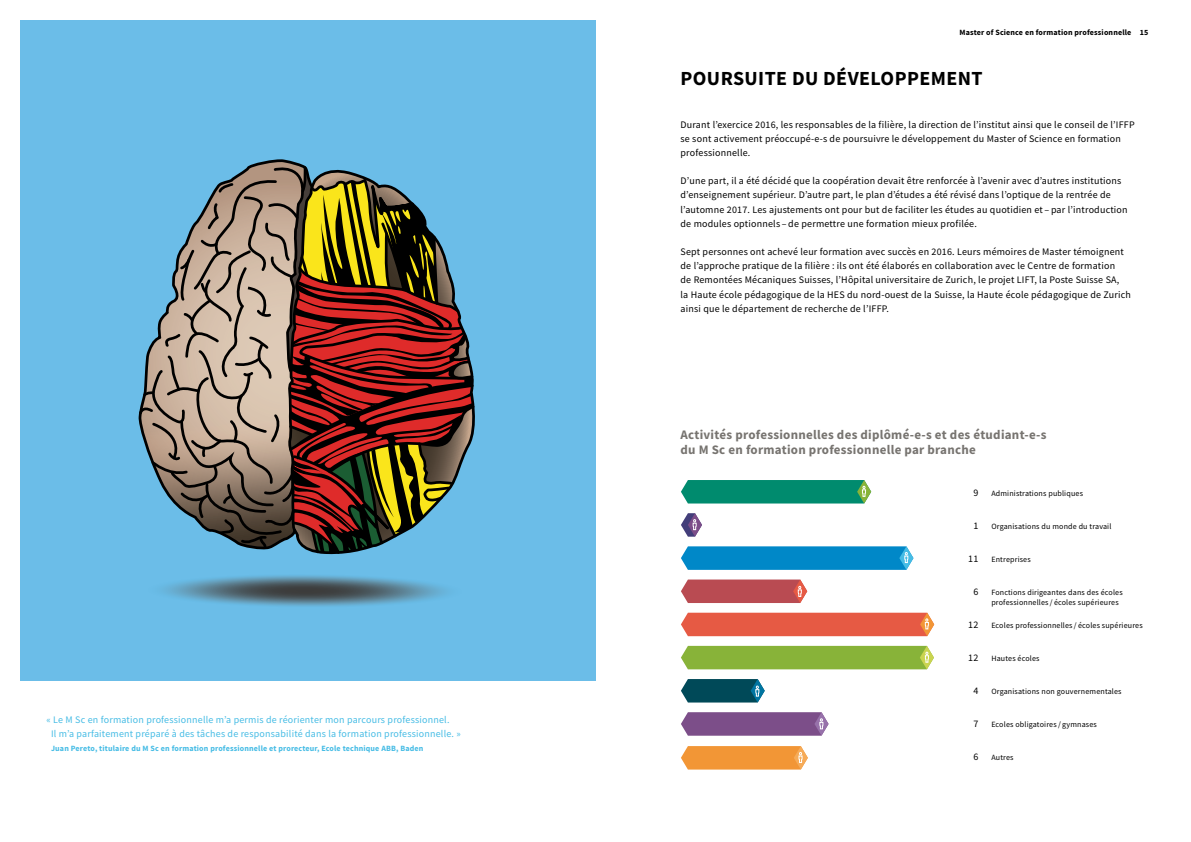
<style>
.page{position:relative;width:1191px;height:842px;background:#fff}
.page>*{position:absolute;margin:0;border:0;box-sizing:border-box;transform-origin:0 0}
.t1{font:700 20px "Source Sans Pro";letter-spacing:.02em;color:#000}
.t2{font:700 13px/14.2px "Source Sans Pro";letter-spacing:.02em;color:#777470}
.t3{font:10px/14.2px "Source Sans Pro";letter-spacing:.02em;color:#000}
.t4{font:10px/14.2px "Source Sans Pro";letter-spacing:.02em;color:#46bce5}
.t5{font:8px/10px "Source Sans Pro";letter-spacing:.02em;color:#000}
.t6{font:700 8px "Source Sans Pro";letter-spacing:.02em;color:#46bce5}
.t7{font:700 8px "Source Sans Pro";letter-spacing:.02em;color:#000}
</style>
<div class="page">
<div style="left:20px;top:20px;width:575px;height:660px;background:#6bbde8"></div>
<svg style="left:163px;top:575px;width:284px;height:31px"></svg>
<svg style="left:138px;top:162px;width:337px;height:393px"></svg>
<svg style="left:681px;top:480px;width:190px;height:23px;background:#0e9072"></svg>
<svg style="left:681px;top:513px;width:21px;height:24px"></svg>
<svg style="left:681px;top:546px;width:232px;height:24px;background:#0f8fcb"></svg>
<div style="left:681px;top:613px;width:253px;height:23px;background:#e65a44"></div>
<svg style="left:681px;top:579px;width:126px;height:24px;background:#c05a5f"></svg>
<div style="left:681px;top:646px;width:253px;height:23px;background:#88b339"></div>
<svg style="left:681px;top:679px;width:83px;height:23px;background:#165b6b"></svg>
<svg style="left:681px;top:712px;width:147px;height:24px;background:#865b92"></svg>
<svg style="left:681px;top:746px;width:127px;height:23px;background:#f39d44"></svg>
<p class="t4" style="left:51px;top:712px;width:411px;text-indent:-5px">« Le M Sc en formation professionnelle m’a permis de réorienter mon parcours professionnel.<br>Il m’a parfaitement préparé à des tâches de responsabilité dans la formation professionnelle. »</p>
<p class="t6" style="left:51px;top:743px;width:374px">Juan Pereto, titulaire du M Sc en formation professionnelle et prorecteur, Ecole technique ABB, Baden</p>
<p class="t7" style="left:959px;top:27px;width:190px">Master of Science en formation professionnelle 15</p>
<h1 class="t1" style="left:680px;top:65px;width:303px">POURSUITE DU DÉVELOPPEMENT</h1>
<p class="t3" style="left:680px;top:117px;width:455px">Durant l’exercice 2016, les responsables de la filière, la direction de l’institut ainsi que le conseil de l’IFFP se sont activement préoccupé-e-s de poursuivre le développement du Master of Science en formation professionnelle.</p>
<p class="t3" style="left:680px;top:174px;width:448px">D’une part, il a été décidé que la coopération devait être renforcée à l’avenir avec d’autres institutions d’enseignement supérieur. D’autre part, le plan d’études a été révisé dans l’optique de la rentrée de l’automne 2017. Les ajustements ont pour but de faciliter les études au quotidien et – par l’introduction de modules optionnels – de permettre une formation mieux profilée.</p>
<p class="t3" style="left:680px;top:245px;width:452px">Sept personnes ont achevé leur formation avec succès en 2016. Leurs mémoires de Master témoignent de l’approche pratique de la filière : ils ont été élaborés en collaboration avec le Centre de formation<br>de Remontées Mécaniques Suisses, l’Hôpital universitaire de Zurich, le projet LIFT, la Poste Suisse SA,<br>la Haute école pédagogique de la HES du nord-ouest de la Suisse, la Haute école pédagogique de Zurich ainsi que le département de recherche de l’IFFP.</p>
<h2 class="t2" style="left:680px;top:428px;width:367px">Activités professionnelles des diplômé-e-s et des étudiant-e-s du M Sc en formation professionnelle par branche</h2>
<p class="t3" style="left:973px;top:485px;width:6px">9</p>
<p class="t3" style="left:973px;top:518px;width:6px">1</p>
<p class="t3" style="left:968px;top:551px;width:12px">11</p>
<p class="t3" style="left:973px;top:584px;width:6px">6</p>
<p class="t3" style="left:968px;top:617px;width:12px">12</p>
<p class="t3" style="left:968px;top:650px;width:12px">12</p>
<p class="t3" style="left:973px;top:683px;width:6px">4</p>
<p class="t3" style="left:973px;top:716px;width:6px">7</p>
<p class="t3" style="left:973px;top:749px;width:6px">6</p>
<p class="t5" style="left:991px;top:488px;width:93px">Administrations publiques</p>
<p class="t5" style="left:991px;top:521px;width:122px">Organisations du monde du travail</p>
<p class="t5" style="left:991px;top:554px;width:41px">Entreprises</p>
<p class="t5" style="left:991px;top:587px;width:133px">Fonctions dirigeantes dans des écoles professionnelles / écoles supérieures</p>
<p class="t5" style="left:991px;top:620px;width:153px">Ecoles professionnelles / écoles supérieures</p>
<p class="t5" style="left:991px;top:653px;width:50px">Hautes écoles</p>
<p class="t5" style="left:991px;top:686px;width:132px">Organisations non gouvernementales</p>
<p class="t5" style="left:991px;top:719px;width:107px">Ecoles obligatoires / gymnases</p>
<p class="t5" style="left:991px;top:752px;width:24px">Autres</p>
</div>
